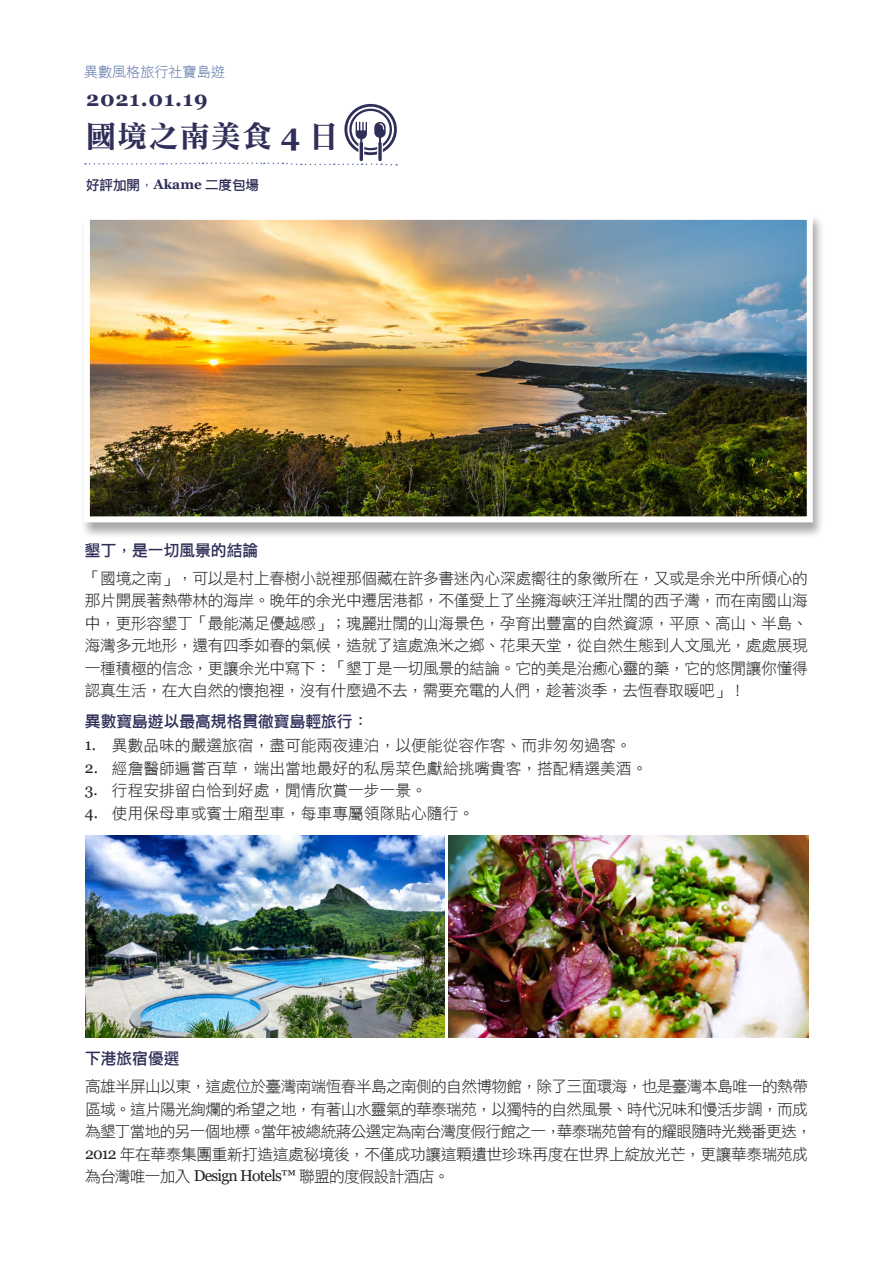
<style>
.page{position:relative;width:893px;height:1263px;background:#fff}
.page>*{position:absolute;margin:0;border:0;box-sizing:border-box;transform-origin:0 0}
.t1{font:30px "DF Li Song W7 WIN BF";letter-spacing:.04em;color:#302f59}
.t2{font:700 21px "Georgia";letter-spacing:.04em;color:#302f59}
.t3{font:15.75px/22.5px "DF Li Hei W3 WIN BF";letter-spacing:-.03em;color:#231f20;text-align:justify}
.t4{font:15.75px "DF Li Hei W3 WIN BF";color:#231f20}
.t5{font:15.75px "DF Li Hei W5 WINP BF";color:#302f59}
.t6{font:14.25px "DF Li Hei W3 WIN BF";letter-spacing:-.01em;color:#5f77a8}
.t7{font:13.5px "DF Li Hei W5 WINP BF";color:#302f59}
.s1{font-family:"Georgia";font-weight:700}
.s2{font-family:"DF Li Hei W3 WIN BF"}
.s3{font-family:"Georgia"}
</style>
<div class="page">
<div style="left:80px;top:214px;width:745px;height:325px;background:#231f20;opacity:.39"></div>
<img style="left:91px;top:221px;width:715px;height:294px">
<div style="left:84px;top:214px;width:729px;height:308px;border:6px solid #fff"></div>
<img style="left:85px;top:836px;width:360px;height:201px">
<img style="left:448px;top:836px;width:360px;height:201px">
<svg style="left:85px;top:103px;width:313px;height:63px"></svg>
<p class="t6" style="left:84px;top:65px;width:143px">異數風格旅行社寶島遊</p>
<h2 class="t2" style="left:86px;top:85px;width:123px">2021.01.19</h2>
<h1 class="t1" style="left:86px;top:121px;width:254px">國境之南美食 <span class="s1">4</span> 日</h1>
<p class="t7" style="left:86px;top:178px;width:175px">好評加開<span class="s2">，</span><span class="s1">Akame</span> 二度包場</p>
<p class="t5" style="left:85px;top:542px;width:175px">墾丁，是一切風景的結論</p>
<p class="t3" style="left:85px;top:567px;width:724px">「國境之南」，可以是村上春樹小說裡那個藏在許多書迷內心深處嚮往的象徵所在，又或是余光中所傾心的那片開展著熱帶林的海岸。晚年的余光中遷居港都，不僅愛上了坐擁海峽汪洋壯闊的西子灣，而在南國山海中，更形容墾丁「最能滿足優越感」；瑰麗壯闊的山海景色，孕育出豐富的自然資源，平原、高山、半島、海灣多元地形，還有四季如春的氣候，造就了這處漁米之鄉、花果天堂，從自然生態到人文風光，處處展現一種積極的信念，更讓余光中寫下：「墾丁是一切風景的結論。它的美是治癒心靈的藥，它的悠閒讓你懂得認真生活，在大自然的懷抱裡，沒有什麼過不去，需要充電的人們，趁著淡季，去恆春取暖吧」！</p>
<p class="t5" style="left:85px;top:714px;width:285px">異數寶島遊以最高規格貫徹寶島輕旅行：</p>
<p class="t4" style="left:85px;top:738px;width:548px"><span class="s3">1.</span> 異數品味的嚴選旅宿，盡可能兩夜連泊，以便能從容作客、而非匆匆過客。</p>
<p class="t4" style="left:85px;top:760px;width:564px"><span class="s3">2.</span> 經詹醫師遍嘗百草，端出當地最好的私房菜色獻給挑嘴貴客，搭配精選美酒。</p>
<p class="t4" style="left:85px;top:783px;width:343px"><span class="s3">3.</span> 行程安排留白恰到好處，閒情欣賞一步一景。</p>
<p class="t4" style="left:85px;top:805px;width:391px"><span class="s3">4.</span> 使用保母車或賓士廂型車，每車專屬領隊貼心隨行。</p>
<p class="t5" style="left:85px;top:1050px;width:96px">下港旅宿優選</p>
<p class="t3" style="left:85px;top:1075px;width:728px;text-align:left">高雄半屏山以東，這處位於臺灣南端恆春半島之南側的自然博物館，除了三面環海，也是臺灣本島唯一的熱帶區域。這片陽光絢爛的希望之地，有著山水靈氣的華泰瑞苑，以獨特的自然風景、時代況味和慢活步調，而成為墾丁當地的另一個地標。當年被總統蔣公選定為南台灣度假行館之一，華泰瑞苑曾有的耀眼隨時光幾番更迭，<span class="s3">2012</span> 年在華泰集團重新打造這處秘境後，不僅成功讓這顆遺世珍珠再度在世界上綻放光芒，更讓華泰瑞苑成為台灣唯一加入 <span class="s3">Design Hotels™</span> 聯盟的度假設計酒店。</p>
</div>
